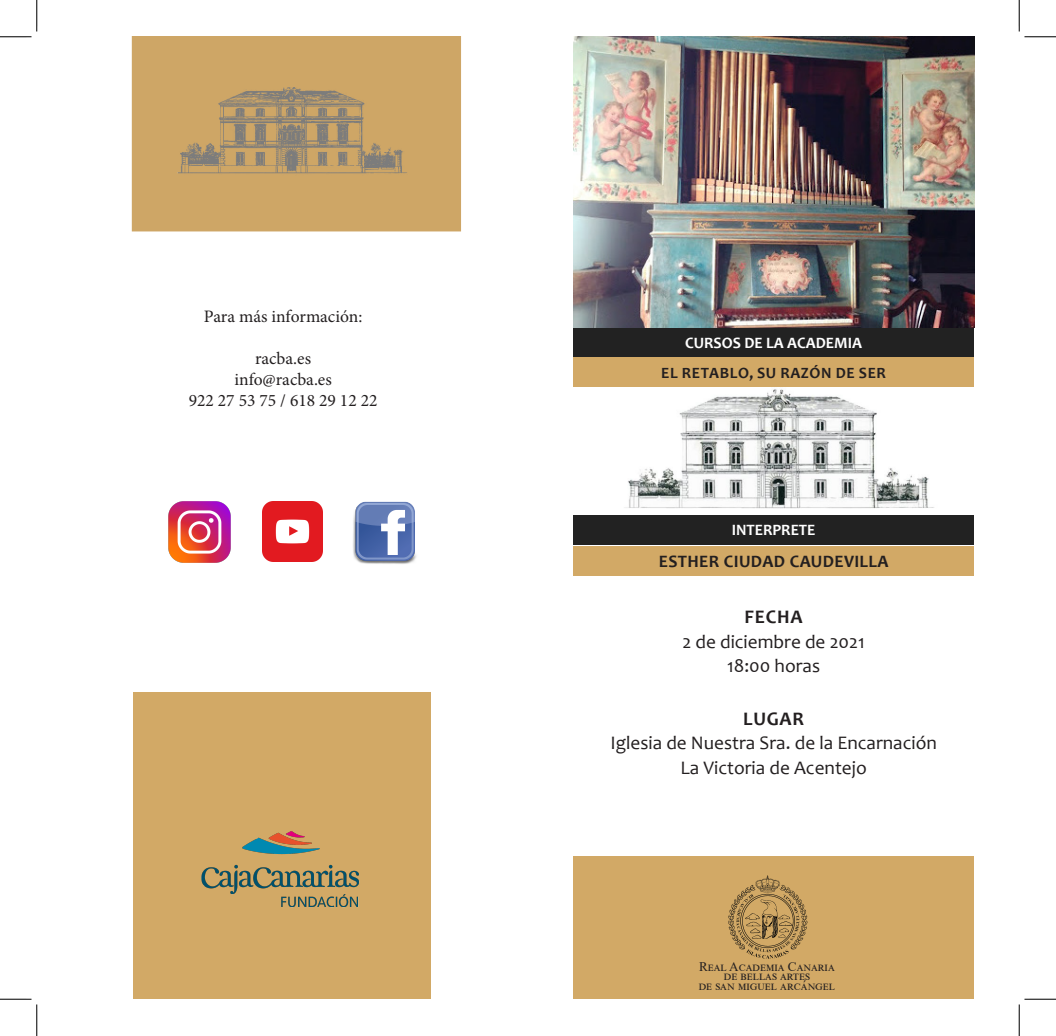
<style>
.page{position:relative;width:1056px;height:1036px;background:#fff}
.page>*{position:absolute;margin:0;border:0;box-sizing:border-box;transform-origin:0 0}
.t1{font:19.25px "Candara";color:#231f20}
.t2{font:700 19.25px "Candara";letter-spacing:.04em;color:#231f20}
.t3{font:17.5px "Minion Pro";color:#231f20}
.t4{font:700 17.5px "Candara";letter-spacing:.02em;color:#231f20}
.cursos_de_la_academi{font:700 15.92px "Candara";color:#fff}
.cursos_de_la_academi-2{font:700 15.75px "Candara";letter-spacing:.04em;color:#231f20}
.t5{font:13.12px "Times New Roman";color:#231f20}
</style>
<div class="page">
<div style="left:133px;top:37px;width:327px;height:194px;background:#cea666"></div>
<div style="left:132px;top:37px;width:329px;height:194px;border:2px solid #cea666"></div>
<img style="left:177px;top:87px;width:230px;height:87px">
<img style="left:353px;top:501px;width:64px;height:63px">
<img style="left:168px;top:501px;width:63px;height:62px">
<img style="left:262px;top:501px;width:60px;height:61px">
<div style="left:573px;top:328px;width:401px;height:29px;background:#222"></div>
<img style="left:624px;top:389px;width:310px;height:120px">
<div style="left:573px;top:357px;width:401px;height:30px;background:#d2a966"></div>
<div style="left:573px;top:856px;width:401px;height:143px;background:#d2a966"></div>
<div style="left:573px;top:516px;width:401px;height:29px;background:#222"></div>
<div style="left:573px;top:546px;width:401px;height:30px;background:#d2a966"></div>
<img style="left:728px;top:875px;width:80px;height:84px">
<div style="left:133px;top:693px;width:297px;height:306px;background:#d2a966"></div>
<img style="left:201px;top:831px;width:159px;height:77px">
<img style="left:573px;top:37px;width:401px;height:291px">
<hr style="left:0;top:36px;width:32px;height:1px;background:#000">
<hr style="left:1024px;top:36px;width:32px;height:1px;background:#000">
<hr style="left:0;top:999px;width:32px;height:1px;background:#000">
<hr style="left:1024px;top:999px;width:32px;height:1px;background:#000">
<hr style="left:36px;top:0;width:1px;height:31px;background:#000">
<hr style="left:36px;top:1004px;width:1px;height:32px;background:#000">
<hr style="left:1019px;top:0;width:1px;height:31px;background:#000">
<hr style="left:1019px;top:1004px;width:1px;height:32px;background:#000">
<p class="t3" style="left:204px;top:305px;width:160px">Para más información:</p>
<p class="t3" style="left:255px;top:347px;width:58px">racba.es</p>
<p class="t3" style="left:234px;top:368px;width:99px">info@racba.es</p>
<p class="t3" style="left:189px;top:389px;width:190px">922 27 53 75 / 618 29 12 22</p>
<p class="cursos_de_la_academi" style="left:685px;top:332px;width:179px">CURSOS DE LA ACADEMIA</p>
<p class="cursos_de_la_academi-2" style="left:661px;top:363px;width:226px">EL RETABLO, SU RAZÓN DE SER</p>
<p class="cursos_de_la_academi" style="left:731px;top:520px;width:85px">INTERPRETE</p>
<p class="t4" style="left:659px;top:551px;width:231px">ESTHER CIUDAD CAUDEVILLA</p>
<p class="t2" style="left:744px;top:605px;width:59px">FECHA</p>
<p class="t1" style="left:682px;top:629px;width:184px">2 de diciembre de 2021</p>
<p class="t1" style="left:727px;top:654px;width:95px">18:00 horas</p>
<p class="t2" style="left:743px;top:706px;width:62px">LUGAR</p>
<p class="t1" style="left:610px;top:731px;width:328px">Iglesia de Nuestra Sra. de la Encarnación</p>
<p class="t1" style="left:680px;top:755px;width:188px">La Victoria de Acentejo</p>
<p class="t5" style="left:699px;top:957px;width:137px">Real Academia Canaria</p>
<p class="t5" style="left:724px;top:967px;width:88px">de bellas artes</p>
<p class="t5" style="left:699px;top:976px;width:138px">de san miguel arcángel</p>
</div>
